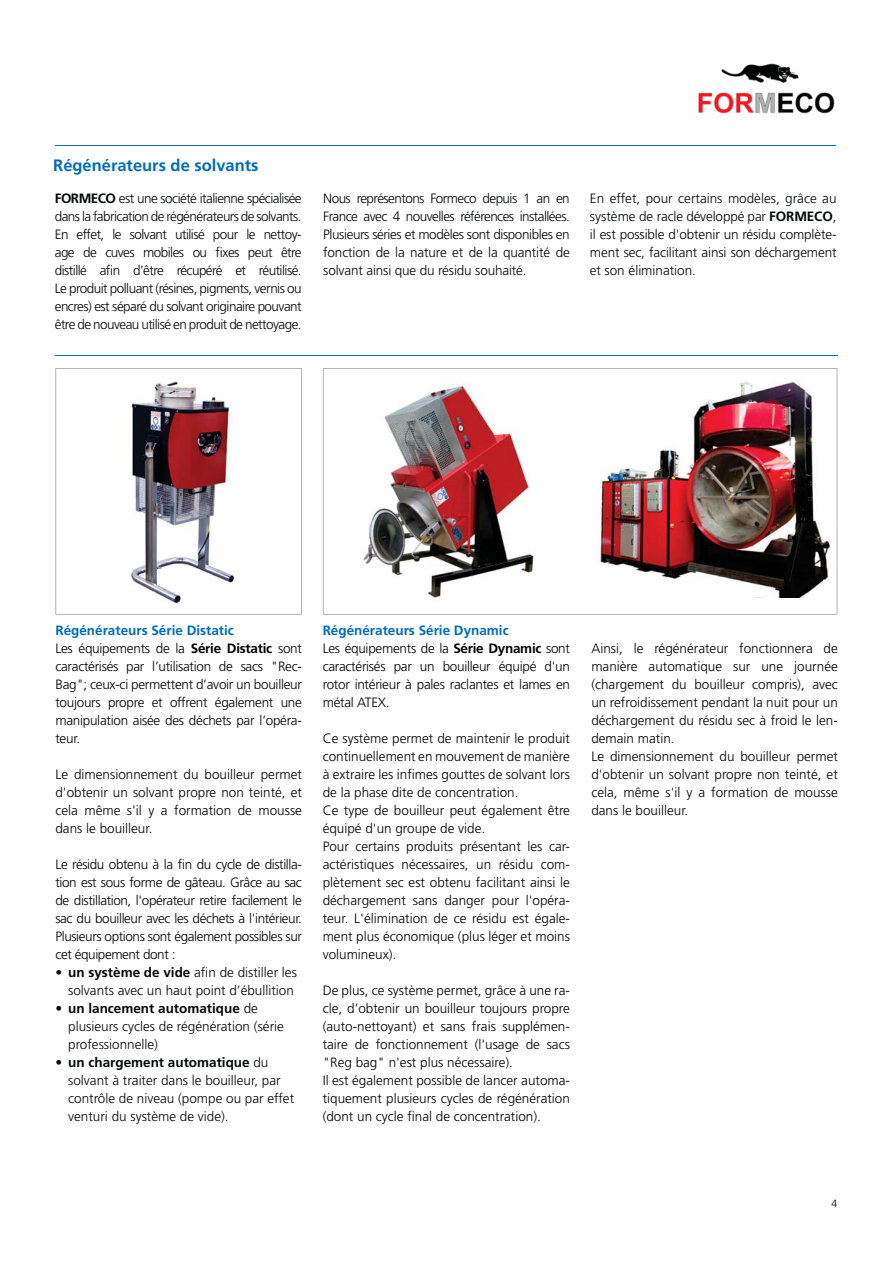
<style>
.page{position:relative;width:893px;height:1263px;background:#fff}
.page>*{position:absolute;margin:0;border:0;box-sizing:border-box;transform-origin:0 0}
.t1{font:700 16.5px "Frutiger LT Pro";color:#006cb6}
.t2{font:300 13.5px/18px "Frutiger LT Pro";color:#010202}
.t3{font:300 13.5px/18px "Frutiger LT Pro";color:#030806;text-align:justify}
.t4{font:300 13.5px/18px "Frutiger LT Pro";letter-spacing:-.02em;color:#010202}
.t5{font:300 10.5px "Frutiger LT Pro";color:#030806}
.s1{font-weight:700}
.s2{font-weight:700;color:#006cb6}
</style>
<div class="page">
<svg style="left:55px;top:368px;width:247px;height:247px"></svg>
<svg style="left:323px;top:368px;width:514px;height:247px"></svg>
<img style="left:698px;top:63px;width:137px;height:51px">
<hr style="left:55px;top:355px;width:782px;height:1px;background:#006cb6">
<hr style="left:55px;top:145px;width:780px;height:1px;background:#006cb6">
<img style="left:598px;top:377px;width:234px;height:220px">
<p class="t1" style="left:53px;top:159px;width:207px">Régénérateurs de solvants</p>
<p class="t3" style="left:55px;top:191px;width:248px"><span class="s1">FORMECO</span> est une société italienne spécialisée dans la fabrication de régénérateurs de solvants.<br>En effet, le solvant utilisé pour le nettoy&shy;age de cuves mobiles ou fixes peut être distillé afin d'être récupéré et réutilisé.<br>Le produit polluant (résines, pigments, vernis ou encres) est séparé du solvant originaire pouvant être de nouveau utilisé en produit de nettoyage.</p>
<p class="t3" style="left:323px;top:191px;width:248px">Nous représentons Formeco depuis 1 an en France avec 4 nouvelles références installées.<br>Plusieurs séries et modèles sont disponibles en fonction de la nature et de la quantité de solvant ainsi que du résidu souhaité.</p>
<p class="t3" style="left:590px;top:191px;width:248px">En effet, pour certains modèles, grâce au système de racle développé par <span class="s1">FORMECO</span>, il est possible d'obtenir un résidu complète&shy;ment sec, facilitant ainsi son déchargement et son élimination.</p>
<p class="t4" style="left:55px;top:622px;width:248px"><span class="s2">Régénérateurs Série Distatic<br></span>Les équipements de la <span class="s1">Série Distatic</span> sont caractérisés par l’utilisation de sacs "Rec-Bag"; ceux-ci permettent d’avoir un bouilleur toujours propre et offrent également une manipulation aisée des déchets par l’opéra&shy;teur.</p>
<p class="t2" style="left:55px;top:766px;width:248px;text-align:justify">Le dimensionnement du bouilleur permet d'obtenir un solvant propre non teinté, et cela même s'il y a formation de mousse dans le bouilleur.</p>
<p class="t2" style="left:55px;top:856px;width:248px;text-align:justify">Le résidu obtenu à la fin du cycle de distilla&shy;tion est sous forme de gâteau. Grâce au sac de distillation, l'opérateur retire facilement le sac du bouilleur avec les déchets à l'intérieur.<br>Plusieurs options sont également possibles sur cet équipement dont :</p>
<p class="t3" style="left:55px;top:964px;width:243px;text-align:right"><span class="s1">• un système de vide</span> afin de distiller les solvants avec un haut point d’ébullition</p>
<p class="t3" style="left:68px;top:1000px;width:217px;text-align:left;text-indent:-13px"><span class="s1">• un lancement automatique</span> de plusieurs cycles de régénération (série professionnelle)</p>
<p class="t3" style="left:68px;top:1054px;width:227px;text-align:left;text-indent:-13px"><span class="s1">• un chargement automatique</span> du solvant à traiter dans le bouilleur, par contrôle de niveau (pompe ou par effet venturi du système de vide).</p>
<p class="t4" style="left:323px;top:622px;width:249px"><span class="s2">Régénérateurs Série Dynamic<br></span>Les équipements de la <span class="s1">Série Dynamic</span> sont caractérisés par un bouilleur équipé d'un rotor intérieur à pales raclantes et lames en métal ATEX.</p>
<p class="t2" style="left:323px;top:730px;width:249px">Ce système permet de maintenir le produit continuellement en mouvement de manière à extraire les infimes gouttes de solvant lors de la phase dite de concentration.<br>Ce type de bouilleur peut également être équipé d'un groupe de vide.<br>Pour certains produits présentant les car&shy;actéristiques nécessaires, un résidu com&shy;plètement sec est obtenu facilitant ainsi le déchargement sans danger pour l'opéra&shy;teur. L'élimination de ce résidu est égale&shy;ment plus économique (plus léger et moins volumineux).</p>
<p class="t2" style="left:323px;top:982px;width:249px">De plus, ce système permet, grâce à une ra&shy;cle, d’obtenir un bouilleur toujours propre (auto-nettoyant) et sans frais supplémen&shy;taire de fonctionnement (l'usage de sacs "Reg bag" n'est plus nécessaire).<br>Il est également possible de lancer automa&shy;tiquement plusieurs cycles de régénération (dont un cycle final de concentration).</p>
<p class="t2" style="left:591px;top:640px;width:248px">Ainsi, le régénérateur fonctionnera de manière automatique sur une journée (chargement du bouilleur compris), avec un refroidissement pendant la nuit pour un déchargement du résidu sec à froid le len&shy;demain matin.<br>Le dimensionnement du bouilleur permet d'obtenir un solvant propre non teinté, et cela, même s'il y a formation de mousse dans le bouilleur.</p>
<p class="t5" style="left:831px;top:1200px;width:7px">4</p>
</div>
